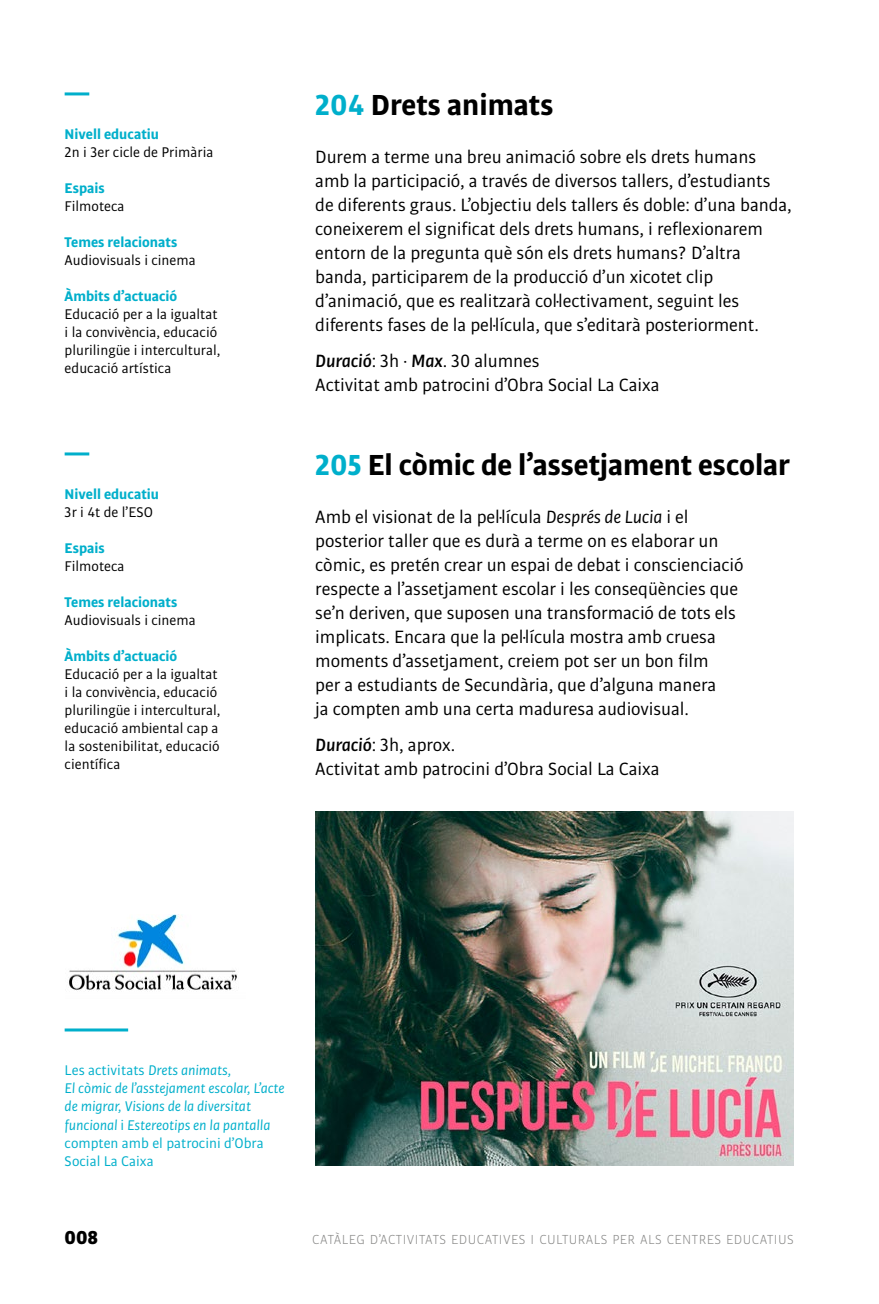
<style>
.page{position:relative;width:879px;height:1304px;background:#fff}
.page>*{position:absolute;margin:0;border:0;box-sizing:border-box;transform-origin:0 0}
.t1{font:700 31px "Bulo";letter-spacing:-.005em;color:#000}
.t2{font:900 20px "Bulo";color:#000}
.t3{font:19px/24px "Bulo";letter-spacing:-.005em;color:#000}
.t4{font:15px/18px "Bulo";color:#000}
.t5{font:italic 15px/18px "Bulo";color:#00afcb}
.t6{font:700 15px "Bulo";color:#00afcb}
.t7{font:300 14px "Bulo";letter-spacing:.03em;color:#878786}
.s1{color:#00afcb}
.s2{font-weight:500;font-style:italic}
.s3{font-style:italic}
.s4{font-style:normal}
</style>
<div class="page">
<hr style="left:65px;top:452px;width:24px;height:3px;background:#00afcb">
<hr style="left:65px;top:92px;width:24px;height:3px;background:#00afcb">
<img style="left:315px;top:811px;width:479px;height:354px">
<img style="left:69px;top:914px;width:168px;height:77px">
<hr style="left:65px;top:1028px;width:63px;height:3px;background:#00afcb">
<p class="t6" style="left:65px;top:125px;width:96px">Nivell educatiu</p>
<p class="t4" style="left:65px;top:143px;width:150px">2n i 3er cicle de Primària</p>
<p class="t6" style="left:65px;top:179px;width:42px">Espais</p>
<p class="t4" style="left:65px;top:197px;width:61px">Filmoteca</p>
<p class="t6" style="left:65px;top:233px;width:114px">Temes relacionats</p>
<p class="t4" style="left:65px;top:251px;width:133px">Audiovisuals i cinema</p>
<p class="t6" style="left:65px;top:287px;width:114px">Àmbits d’actuació</p>
<p class="t4" style="left:65px;top:305px;width:157px">Educació per a la igualtat i la convivència, educació plurilingüe i intercultural, educació artística</p>
<p class="t6" style="left:65px;top:485px;width:96px">Nivell educatiu</p>
<p class="t4" style="left:65px;top:503px;width:90px">3r i 4t de l’ESO</p>
<p class="t6" style="left:65px;top:539px;width:42px">Espais</p>
<p class="t4" style="left:65px;top:557px;width:61px">Filmoteca</p>
<p class="t6" style="left:65px;top:593px;width:114px">Temes relacionats</p>
<p class="t4" style="left:65px;top:611px;width:133px">Audiovisuals i cinema</p>
<p class="t6" style="left:65px;top:647px;width:114px">Àmbits d’actuació</p>
<p class="t4" style="left:65px;top:665px;width:157px">Educació per a la igualtat i la convivència, educació plurilingüe i intercultural, educació ambiental cap a la sostenibilitat, educació científica</p>
<h1 class="t1" style="left:315px;top:85px;width:240px"><span class="s1">204</span> Drets animats</h1>
<p class="t3" style="left:315px;top:145px;width:478px">Durem a terme una breu animació sobre els drets humans amb la participació, a través de diversos tallers, d’estudiants de diferents graus. L’objectiu dels tallers és doble: d’una banda, coneixerem el significat dels drets humans, i reflexionarem entorn de la pregunta què són els drets humans? D’altra banda, participarem de la producció d’un xicotet clip d’animació, que es realitzarà col·lectivament, seguint les diferents fases de la pel·lícula, que s’editarà posteriorment.</p>
<p class="t3" style="left:315px;top:349px;width:346px"><span class="s2">Duració</span>: 3h · <span class="s2">Max</span>. 30 alumnes<br>Activitat amb patrocini d’Obra Social La Caixa</p>
<h1 class="t1" style="left:315px;top:445px;width:476px"><span class="s1">205</span> El còmic de l’assetjament escolar</h1>
<p class="t3" style="left:315px;top:505px;width:430px">Amb el visionat de la pel·lícula <span class="s3">Després de Lucia</span> i el posterior taller que es durà a terme on es elaborar un còmic, es pretén crear un espai de debat i conscienciació respecte a l’assetjament escolar i les conseqüències que se’n deriven, que suposen una transformació de tots els implicats. Encara que la pel·lícula mostra amb cruesa moments d’assetjament, creiem pot ser un bon film<br>per a estudiants de Secundària, que d’alguna manera<br>ja compten amb una certa maduresa audiovisual.</p>
<p class="t3" style="left:315px;top:733px;width:346px"><span class="s2">Duració</span>: 3h, aprox.<br>Activitat amb patrocini d’Obra Social La Caixa</p>
<p class="t5" style="left:65px;top:1061px;width:221px"><span class="s4">Les activitats</span> Drets animats,<br>El còmic de l’asstejament escolar, L’acte de migrar, Visions de la diversitat funcional <span class="s4">i</span> Estereotips en la pantalla <span class="s4">compten amb el patrocini d’Obra<br>Social La Caixa</span></p>
<p class="t2" style="left:65px;top:1224px;width:35px">008</p>
<p class="t7" style="left:312px;top:1230px;width:483px">CATÀLEG D’ACTIVITATS EDUCATIVES I CULTURALS PER ALS CENTRES EDUCATIUS</p>
</div>
